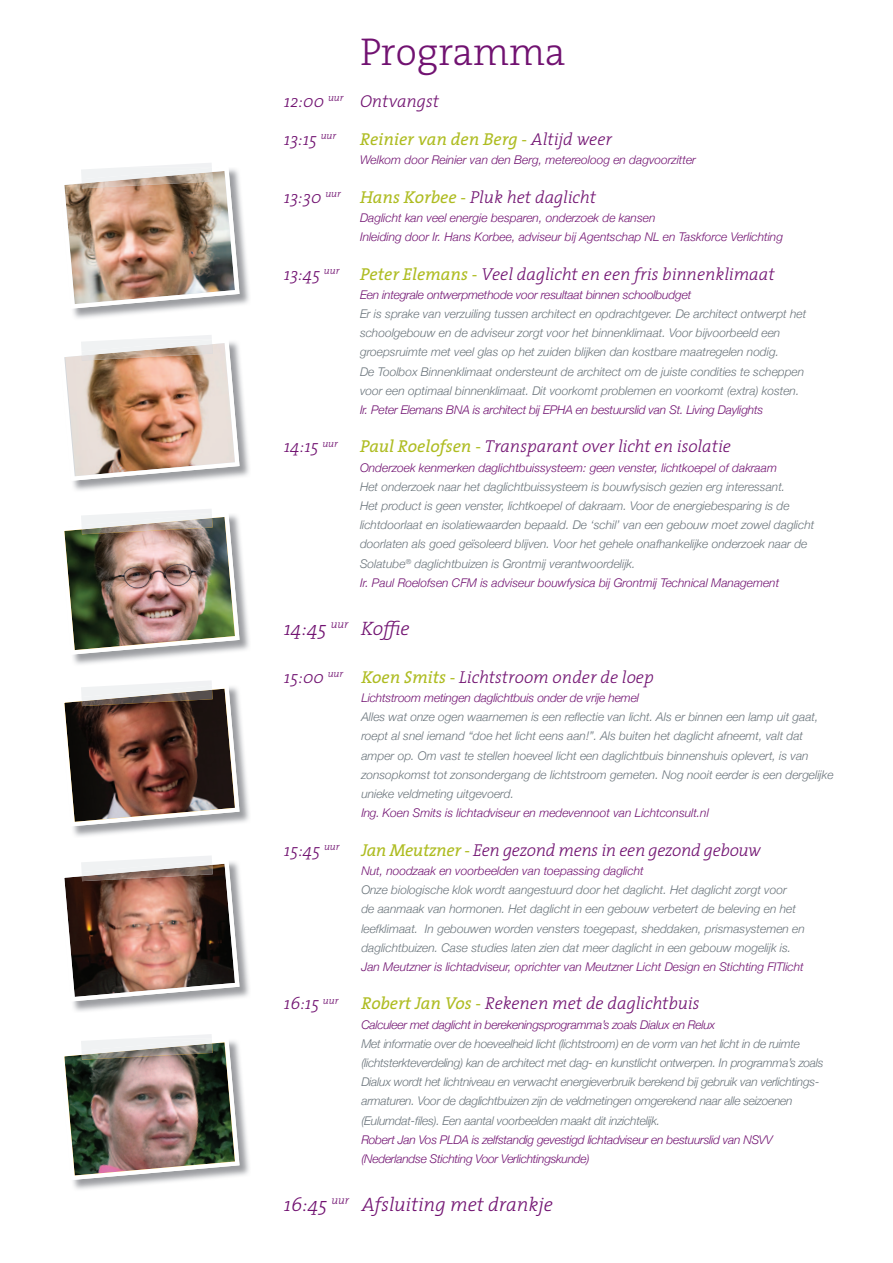
<style>
.page{position:relative;width:893px;height:1263px;background:#fff}
.page>*{position:absolute;margin:0;border:0;box-sizing:border-box;transform-origin:0 0}
.t1{font:300 39px "The Serif";color:#711271}
.t2{font:italic 300 19.5px "The Serif";color:#711271}
.t3{font:italic 300 17.25px "The Serif";color:#711271}
.t4{font:italic 300 17.25px "The Serif";letter-spacing:-.02em;color:#711271}
.t5{font:italic 17.25px "The Serif";color:#aebc21}
.t6{font:italic 300 12px/19.2px "Helvetica Neue";color:#6a747b}
.t7{font:italic 300 12px/19.2px "Helvetica Neue";color:#711271}
.t8{font:italic 300 12px/19.2px "Helvetica Neue";letter-spacing:-.02em;color:#6a747b}
.t9{font:italic 300 12px/19.2px "Helvetica Neue";letter-spacing:-.02em;color:#711271}
.s1{font-weight:300;color:#711271}
.s2{font-weight:400;color:#aebc21}
.s3{color:#711271}
</style>
<div class="page">
<img style="left:73px;top:354px;width:176px;height:137px">
<img style="left:64px;top:335px;width:175px;height:146px">
<img style="left:73px;top:181px;width:176px;height:138px">
<img style="left:64px;top:163px;width:175px;height:146px">
<img style="left:73px;top:527px;width:176px;height:138px">
<img style="left:64px;top:509px;width:175px;height:146px">
<img style="left:73px;top:699px;width:176px;height:138px">
<svg style="left:64px;top:681px;width:175px;height:145px"></svg>
<img style="left:73px;top:874px;width:176px;height:138px">
<svg style="left:64px;top:856px;width:175px;height:145px"></svg>
<img style="left:73px;top:1053px;width:176px;height:137px">
<img style="left:64px;top:1034px;width:175px;height:146px">
<h1 class="t1" style="left:361px;top:20px;width:207px">Programma</h1>
<h3 class="t3" style="left:284px;top:87px;width:156px">12:00 <sup>uur</sup> Ontvangst</h3>
<h3 class="t3" style="left:284px;top:125px;width:54px">13:15 <sup>uur</sup></h3>
<h3 class="t5" style="left:360px;top:125px;width:254px">Reinier van den Berg - <span class="s1">Altijd weer</span></h3>
<p class="t7" style="left:360px;top:150px;width:337px">Welkom door Reinier van den Berg, metereoloog en dagvoorzitter</p>
<h3 class="t3" style="left:284px;top:183px;width:313px">13:30 <sup>uur</sup> <span class="s2">Hans Korbee -</span> Pluk het daglicht</h3>
<p class="t7" style="left:360px;top:208px;width:424px">Daglicht kan veel energie besparen, onderzoek de kansen<br>Inleiding door Ir. Hans Korbee, adviseur bij Agentschap NL en Taskforce Verlichting</p>
<h3 class="t3" style="left:284px;top:260px;width:492px">13:45 <sup>uur</sup> <span class="s2">Peter Elemans -</span> Veel daglicht en een fris binnenklimaat</h3>
<p class="t7" style="left:360px;top:285px;width:333px">Een integrale ontwerpmethode voor resultaat binnen schoolbudget</p>
<p class="t6" style="left:360px;top:304px;width:448px">Er is sprake van verzuiling tussen architect en opdrachtgever. De architect ontwerpt het schoolgebouw en de adviseur zorgt voor het binnenklimaat. Voor bijvoorbeeld een groepsruimte met veel glas op het zuiden blijken dan kostbare maatregelen nodig.<br>De Toolbox Binnenklimaat ondersteunt de architect om de juiste condities te scheppen voor een optimaal binnenklimaat. Dit voorkomt problemen en voorkomt (extra) kosten.</p>
<p class="t7" style="left:360px;top:400px;width:405px">Ir. Peter Elemans BNA is architect bij EPHA en bestuurslid van St. Living Daylights</p>
<h3 class="t3" style="left:284px;top:432px;width:55px">14:15 <sup>uur</sup></h3>
<h3 class="t3" style="left:360px;top:432px;width:373px"><span class="s2">Paul Roelofsen -</span> Transparant over licht en isolatie</h3>
<p class="t7" style="left:360px;top:458px;width:418px">Onderzoek kenmerken daglichtbuissysteem: geen venster, lichtkoepel of dakraam</p>
<p class="t6" style="left:360px;top:477px;width:456px">Het onderzoek naar het daglichtbuissysteem is bouwfysisch gezien erg interessant.<br>Het product is geen venster, lichtkoepel of dakraam. Voor de energiebesparing is de lichtdoorlaat en isolatiewaarden bepaald. De ‘schil’ van een gebouw moet zowel daglicht doorlaten als goed geïsoleerd blijven. Voor het gehele onafhankelijke onderzoek naar de Solatube<sup>®</sup> daglichtbuizen is Grontmij verantwoordelijk.<br><span class="s3">Ir. Paul Roelofsen CFM is adviseur bouwfysica bij Grontmij Technical Management</span></p>
<h2 class="t2" style="left:284px;top:612px;width:127px">14:45 <sup>uur</sup> Koffie</h2>
<h3 class="t3" style="left:284px;top:663px;width:371px">15:00 <sup>uur</sup> <span class="s2">Koen Smits -</span> Lichtstroom onder de loep</h3>
<p class="t7" style="left:361px;top:688px;width:279px">Lichtstroom metingen daglichtbuis onder de vrije hemel</p>
<p class="t6" style="left:361px;top:707px;width:474px">Alles wat onze ogen waarnemen is een reflectie van licht. Als er binnen een lamp uit gaat, roept al snel iemand “doe het licht eens aan!”. Als buiten het daglicht afneemt, valt dat amper op. Om vast te stellen hoeveel licht een daglichtbuis binnenshuis oplevert, is van zonsopkomst tot zonsondergang de lichtstroom gemeten. Nog nooit eerder is een dergelijke unieke veldmeting uitgevoerd.</p>
<p class="t7" style="left:361px;top:803px;width:349px">Ing. Koen Smits is lichtadviseur en medevennoot van Lichtconsult.nl</p>
<h3 class="t3" style="left:284px;top:836px;width:57px">15:45 <sup>uur</sup></h3>
<h3 class="t4" style="left:361px;top:836px;width:401px"><span class="s2">Jan Meutzner -</span> Een gezond mens in een gezond gebouw</h3>
<p class="t7" style="left:361px;top:861px;width:284px">Nut, noodzaak en voorbeelden van toepassing daglicht</p>
<p class="t6" style="left:361px;top:880px;width:445px">Onze biologische klok wordt aangestuurd door het daglicht. Het daglicht zorgt voor<br>de aanmaak van hormonen. Het daglicht in een gebouw verbetert de beleving en het leefklimaat. In gebouwen worden vensters toegepast, sheddaken, prismasystemen en daglichtbuizen. Case studies laten zien dat meer daglicht in een gebouw mogelijk is.</p>
<p class="t7" style="left:361px;top:957px;width:444px">Jan Meutzner is lichtadviseur, oprichter van Meutzner Licht Design en Stichting FITlicht</p>
<h3 class="t3" style="left:284px;top:989px;width:56px">16:15 <sup>uur</sup></h3>
<h3 class="t3" style="left:361px;top:989px;width:340px"><span class="s2">Robert Jan Vos -</span> Rekenen met de daglichtbuis</h3>
<p class="t9" style="left:361px;top:1014px;width:355px">Calculeer met daglicht in berekeningsprogramma’s zoals Dialux en Relux</p>
<p class="t8" style="left:361px;top:1034px;width:464px">Met informatie over de hoeveelheid licht (lichtstroom) en de vorm van het licht in de ruimte (lichtsterkteverdeling) kan de architect met dag- en kunstlicht ontwerpen. In programma’s zoals Dialux wordt het lichtniveau en verwacht energieverbruik berekend bij gebruik van verlichtings&shy;armaturen. Voor de daglichtbuizen zijn de veldmetingen omgerekend naar alle seizoenen (Eulumdat-files). Een aantal voorbeelden maakt dit inzichtelijk.</p>
<p class="t9" style="left:361px;top:1130px;width:413px">Robert Jan Vos PLDA is zelfstandig gevestigd lichtadviseur en bestuurslid van NSVV (Nederlandse Stichting Voor Verlichtingskunde)</p>
<h2 class="t2" style="left:284px;top:1188px;width:270px">16:45 <sup>uur</sup> Afsluiting met drankje</h2>
</div>
